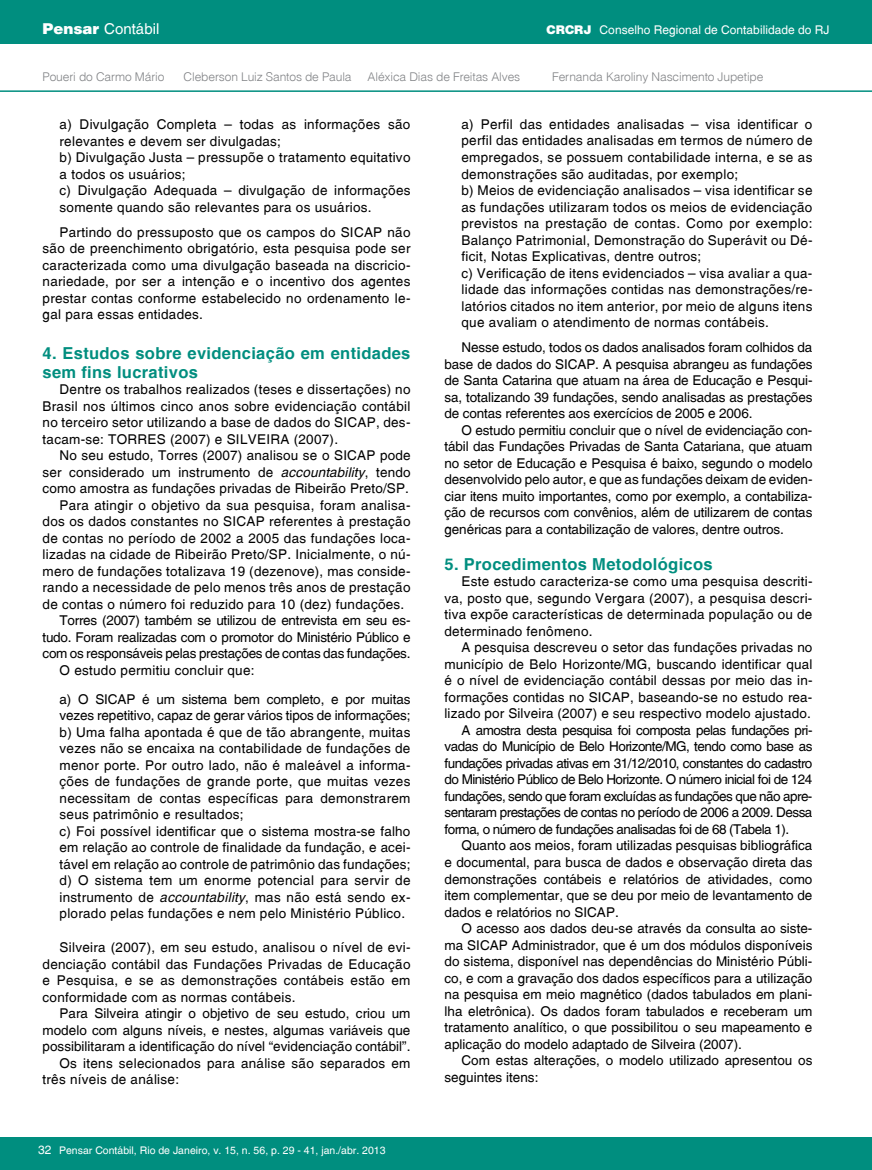
<style>
.page{position:relative;width:872px;height:1170px;background:#fff}
.page>*{position:absolute;margin:0;border:0;box-sizing:border-box;transform-origin:0 0}
.t1{font:700 16.5px/18px "Switzerland";letter-spacing:.02em;color:#008e7f}
.t2{font:15px "Switzerland Plain";color:#fff}
.t3{font:13.5px/16.5px "Switzerland Plain";letter-spacing:.01em;color:#000;text-align:justify}
.t4{font:13.5px "Switzerland Plain";letter-spacing:-.04em;color:#000}
.t5{font:13.5px "Switzerland Plain";letter-spacing:-.02em;color:#000}
.t6{font:12px "Switzerland Light Plain";letter-spacing:-.01em;color:#808285}
.t7{font:12px "Switzerland Plain";color:#fff}
.t8{font:10.5px "Switzerland Plain";color:#fff}
.s1{font-family:"Switzerland Black"}
.s2{font-family:"Switzerland";font-style:italic}
</style>
<div class="page">
<div style="left:0;top:0;width:872px;height:44px;background:#008e7f"></div>
<hr style="left:0;top:90px;width:872px;height:2px;background:#008e7f">
<div style="left:0;top:1137px;width:872px;height:32px;background:#008e7f"></div>
<p class="t2" style="left:43px;top:20px;width:118px"><span class="s1">Pensar</span> Contábil</p>
<p class="t7" style="left:546px;top:22px;width:285px"><span class="s1">CRCRJ</span> Conselho Regional de Contabilidade do RJ</p>
<p class="t6" style="left:43px;top:70px;width:123px">Poueri do Carmo Mário</p>
<p class="t6" style="left:183px;top:70px;width:170px">Cleberson Luiz Santos de Paula</p>
<p class="t6" style="left:367px;top:70px;width:154px">Aléxica Dias de Freitas Alves</p>
<p class="t6" style="left:552px;top:70px;width:213px">Fernanda Karoliny Nascimento Jupetipe</p>
<p class="t3" style="left:60px;top:116px;width:352px;text-align:left">a) Divulgação Completa – todas as informações são relevantes e devem ser divulgadas;<br>b) Divulgação Justa – pressupõe o tratamento equitativo a todos os usuários;<br>c) Divulgação Adequada – divulgação de informações somente quando são relevantes para os usuários.</p>
<p class="t3" style="left:43px;top:223px;width:369px;text-indent:17px">Partindo do pressuposto que os campos do SICAP não são de preenchimento obrigatório, esta pesquisa pode ser caracterizada como uma divulgação baseada na discricio&shy;nariedade, por ser a intenção e o incentivo dos agentes prestar contas conforme estabelecido no ordenamento le&shy;gal para essas entidades.</p>
<p class="t1" style="left:43px;top:344px;width:369px">4. Estudos sobre evidenciação em entidades sem fins lucrativos</p>
<p class="t3" style="left:43px;top:381px;width:369px;text-indent:17px">Dentre os trabalhos realizados (teses e dissertações) no Brasil nos últimos cinco anos sobre evidenciação contábil no terceiro setor utilizando a base de dados do SICAP, des&shy;tacam-se: TORRES (2007) e SILVEIRA (2007).</p>
<p class="t3" style="left:60px;top:447px;width:352px">No seu estudo, Torres (2007) analisou se o SICAP pode</p>
<p class="t3" style="left:43px;top:463px;width:369px">ser considerado um instrumento de <span class="s2">accountability</span>, tendo</p>
<p class="t3" style="left:43px;top:480px;width:368px">como amostra as fundações privadas de Ribeirão Preto/SP.</p>
<p class="t3" style="left:60px;top:496px;width:352px">Para atingir o objetivo da sua pesquisa, foram analisa-</p>
<p class="t3" style="left:43px;top:513px;width:369px">dos os dados constantes no SICAP referentes à prestação</p>
<p class="t3" style="left:43px;top:529px;width:369px">de contas no período de 2002 a 2005 das fundações loca-</p>
<p class="t3" style="left:43px;top:546px;width:369px">lizadas na cidade de Ribeirão Preto/SP. Inicialmente, o nú-</p>
<p class="t3" style="left:43px;top:562px;width:369px">mero de fundações totalizava 19 (dezenove), mas conside-</p>
<p class="t3" style="left:43px;top:579px;width:369px">rando a necessidade de pelo menos três anos de prestação</p>
<p class="t3" style="left:43px;top:595px;width:363px">de contas o número foi reduzido para 10 (dez) fundações.</p>
<p class="t5" style="left:60px;top:612px;width:352px">Torres (2007) também se utilizou de entrevista em seu es-</p>
<p class="t5" style="left:43px;top:628px;width:369px">tudo. Foram realizadas com o promotor do Ministério Público e</p>
<p class="t5" style="left:43px;top:645px;width:369px">com os responsáveis pelas prestações de contas das fundações.</p>
<p class="t3" style="left:60px;top:661px;width:197px">O estudo permitiu concluir que:</p>
<p class="t3" style="left:60px;top:690px;width:352px;text-align:left">a) O SICAP é um sistema bem completo, e por muitas vezes repetitivo, capaz de gerar vários tipos de informações; b) Uma falha apontada é que de tão abrangente, muitas vezes não se encaixa na contabilidade de fundações de menor porte. Por outro lado, não é maleável a informa&shy;ções de fundações de grande porte, que muitas vezes necessitam de contas específicas para demonstrarem seus patrimônio e resultados;<br>c) Foi possível identificar que o sistema mostra-se falho em relação ao controle de finalidade da fundação, e acei&shy;tável em relação ao controle de patrimônio das fundações; d) O sistema tem um enorme potencial para servir de instrumento de <span class="s2">accountability</span>, mas não está sendo ex&shy;plorado pelas fundações e nem pelo Ministério Público.</p>
<p class="t3" style="left:43px;top:938px;width:369px;text-indent:17px">Silveira (2007), em seu estudo, analisou o nível de evi&shy;denciação contábil das Fundações Privadas de Educação e Pesquisa, e se as demonstrações contábeis estão em conformidade com as normas contábeis.</p>
<p class="t3" style="left:60px;top:1004px;width:352px">Para Silveira atingir o objetivo de seu estudo, criou um</p>
<p class="t3" style="left:43px;top:1021px;width:369px">modelo com alguns níveis, e nestes, algumas variáveis que</p>
<p class="t3" style="left:43px;top:1037px;width:369px">possibilitaram a identificação do nível “evidenciação contábil”.</p>
<p class="t3" style="left:60px;top:1054px;width:352px">Os itens selecionados para análise são separados em</p>
<p class="t3" style="left:43px;top:1070px;width:138px">três níveis de análise:</p>
<p class="t7" style="left:38px;top:1142px;width:15px">32</p>
<p class="t8" style="left:59px;top:1143px;width:328px">Pensar Contábil, Rio de Janeiro, v. 15, n. 56, p. 29 - 41, jan./abr. 2013</p>
<p class="t3" style="left:461px;top:116px;width:352px;text-align:left">a) Perfil das entidades analisadas – visa identificar o perfil das entidades analisadas em termos de número de empregados, se possuem contabilidade interna, e se as demonstrações são auditadas, por exemplo;<br>b) Meios de evidenciação analisados – visa identificar se as fundações utilizaram todos os meios de evidenciação previstos na prestação de contas. Como por exemplo:<br>Balanço Patrimonial, Demonstração do Superávit ou Dé&shy;ficit, Notas Explicativas, dentre outros;<br>c) Verificação de itens evidenciados – visa avaliar a qua&shy;lidade das informações contidas nas demonstrações/re&shy;latórios citados no item anterior, por meio de alguns itens que avaliam o atendimento de normas contábeis.</p>
<p class="t3" style="left:444px;top:339px;width:369px;text-indent:17px">Nesse estudo, todos os dados analisados foram colhidos da base de dados do SICAP. A pesquisa abrangeu as fundações de Santa Catarina que atuam na área de Educação e Pesqui&shy;sa, totalizando 39 fundações, sendo analisadas as prestações de contas referentes aos exercícios de 2005 e 2006.</p>
<p class="t3" style="left:444px;top:421px;width:369px;text-indent:17px">O estudo permitiu concluir que o nível de evidenciação con&shy;tábil das Fundações Privadas de Santa Catariana, que atuam no setor de Educação e Pesquisa é baixo, segundo o modelo desenvolvido pelo autor, e que as fundações deixam de eviden&shy;ciar itens muito importantes, como por exemplo, a contabiliza&shy;ção de recursos com convênios, além de utilizarem de contas genéricas para a contabilização de valores, dentre outros.</p>
<p class="t1" style="left:444px;top:554px;width:270px">5. Procedimentos Metodológicos</p>
<p class="t3" style="left:444px;top:573px;width:369px;text-indent:17px">Este estudo caracteriza-se como uma pesquisa descriti&shy;va, posto que, segundo Vergara (2007), a pesquisa descri&shy;tiva expõe características de determinada população ou de determinado fenômeno.</p>
<p class="t3" style="left:461px;top:639px;width:352px">A pesquisa descreveu o setor das fundações privadas no</p>
<p class="t3" style="left:444px;top:655px;width:369px">município de Belo Horizonte/MG, buscando identificar qual</p>
<p class="t3" style="left:444px;top:672px;width:369px">é o nível de evidenciação contábil dessas por meio das in-</p>
<p class="t3" style="left:444px;top:688px;width:369px">formações contidas no SICAP, baseando-se no estudo rea-</p>
<p class="t3" style="left:444px;top:705px;width:368px">lizado por Silveira (2007) e seu respectivo modelo ajustado.</p>
<p class="t4" style="left:461px;top:722px;width:352px">A amostra desta pesquisa foi composta pelas fundações pri-</p>
<p class="t4" style="left:444px;top:738px;width:369px">vadas do Município de Belo Horizonte/MG, tendo como base as</p>
<p class="t4" style="left:444px;top:755px;width:369px">fundações privadas ativas em 31/12/2010, constantes do cadastro</p>
<p class="t4" style="left:444px;top:771px;width:369px">do Ministério Público de Belo Horizonte. O número inicial foi de 124</p>
<p class="t4" style="left:444px;top:788px;width:369px">fundações, sendo que foram excluídas as fundações que não apre-</p>
<p class="t4" style="left:444px;top:804px;width:369px">sentaram prestações de contas no período de 2006 a 2009. Dessa</p>
<p class="t4" style="left:444px;top:821px;width:346px">forma, o número de fundações analisadas foi de 68 (Tabela 1).</p>
<p class="t3" style="left:461px;top:837px;width:352px">Quanto aos meios, foram utilizadas pesquisas bibliográfica</p>
<p class="t3" style="left:444px;top:853px;width:369px">e documental, para busca de dados e observação direta das</p>
<p class="t3" style="left:444px;top:870px;width:369px">demonstrações contábeis e relatórios de atividades, como</p>
<p class="t3" style="left:444px;top:886px;width:369px">item complementar, que se deu por meio de levantamento de</p>
<p class="t3" style="left:444px;top:903px;width:176px">dados e relatórios no SICAP.</p>
<p class="t3" style="left:461px;top:919px;width:352px">O acesso aos dados deu-se através da consulta ao siste-</p>
<p class="t3" style="left:444px;top:936px;width:369px">ma SICAP Administrador, que é um dos módulos disponíveis</p>
<p class="t3" style="left:444px;top:952px;width:369px">do sistema, disponível nas dependências do Ministério Públi-</p>
<p class="t3" style="left:444px;top:969px;width:369px">co, e com a gravação dos dados específicos para a utilização</p>
<p class="t3" style="left:444px;top:985px;width:369px">na pesquisa em meio magnético (dados tabulados em plani-</p>
<p class="t3" style="left:444px;top:1002px;width:369px">lha eletrônica). Os dados foram tabulados e receberam um</p>
<p class="t3" style="left:444px;top:1018px;width:369px">tratamento analítico, o que possibilitou o seu mapeamento e</p>
<p class="t3" style="left:444px;top:1035px;width:299px">aplicação do modelo adaptado de Silveira (2007).</p>
<p class="t3" style="left:461px;top:1051px;width:352px">Com estas alterações, o modelo utilizado apresentou os</p>
<p class="t3" style="left:444px;top:1068px;width:95px">seguintes itens:</p>
</div>
